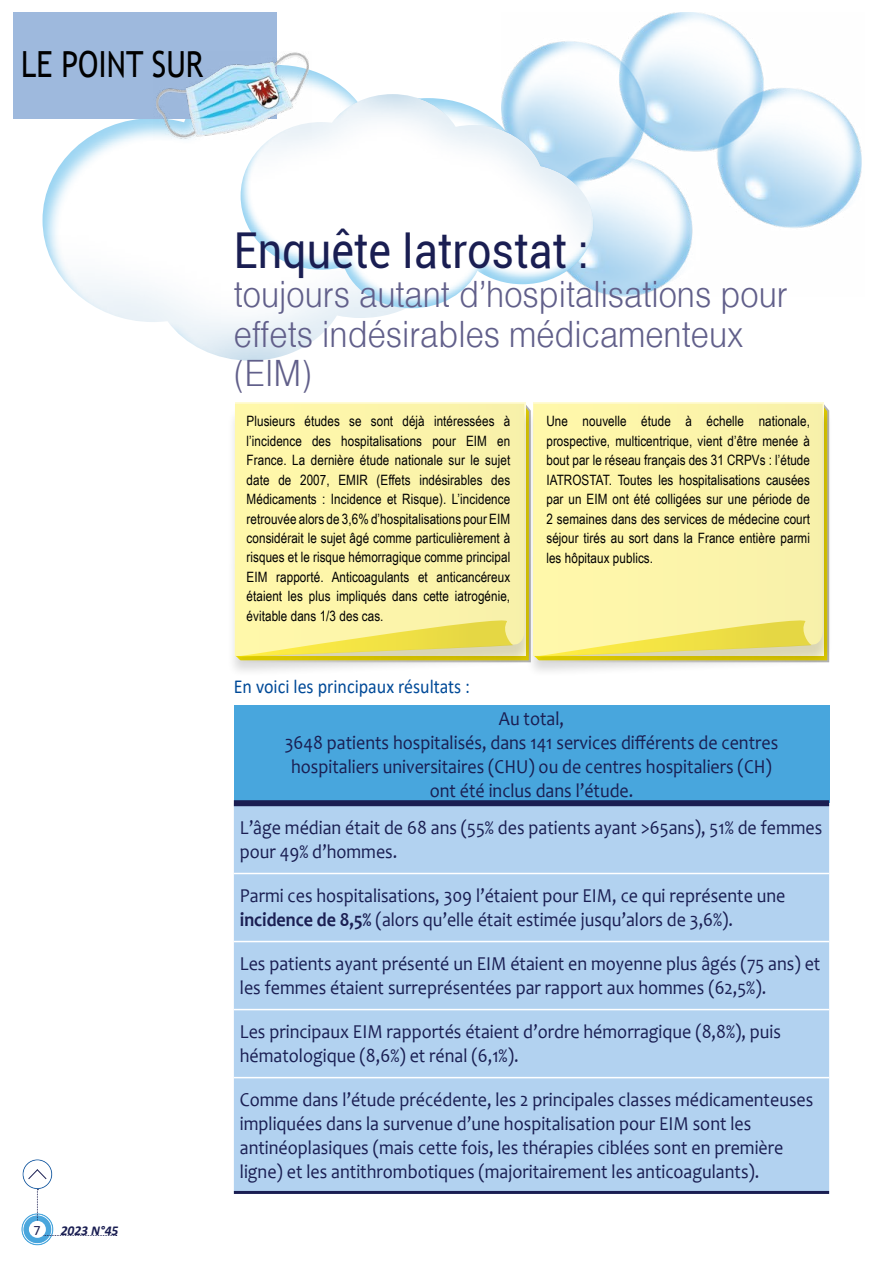
<style>
.page{position:relative;width:893px;height:1263px;background:#fff}
.page>*{position:absolute;margin:0;border:0;box-sizing:border-box;transform-origin:0 0}
.t1{font:49.5px "Roboto";color:#1a1e52;scale:.87 1}
.t2{font:300 36.3px/39.6px "Helvetica";color:#615f8a;scale:.9 1}
.t3{font:36px "Trebuchet MS";color:#000;scale:.83 1}
.t4{font:19.8px/24px "Candara";color:#1a1e52;scale:.91 1}
.t5{font:19.8px "Calibri";color:#004a98;scale:.91 1}
.t6{font:14.25px/19.5px "Arial Narrow";letter-spacing:.005em;color:#000;text-align:justify}
.t7{font:14.25px "Calibri";color:#1a1e52}
.t8{font:italic 700 13.5px "Calibri";color:#1a1e52}
.s1{font-weight:700}
</style>
<div class="page">
<div style="left:29px;top:91px;width:508px;height:271px;background:#0064a7;opacity:.4"></div>
<img style="left:502px;top:13px;width:360px;height:284px">
<div style="left:228px;top:148px;width:378px;height:171px;background:#fff;opacity:.75"></div>
<div style="left:228px;top:93px;width:378px;height:199px;background:#0064a7;opacity:.4"></div>
<div style="left:8px;top:1203px;width:56px;height:42px;background:#fff;opacity:.75"></div>
<div style="left:49px;top:1239px;width:15px;height:6px;background:#fff"></div>
<div style="left:43px;top:1183px;width:21px;height:14px;background:#0092d4;opacity:.4"></div>
<svg style="left:28px;top:1169px;width:19px;height:11px"></svg>
<svg style="left:37px;top:1189px;width:80px;height:47px"></svg>
<div style="left:29px;top:1221px;width:17px;height:17px;background:#fff;border-radius:50%"></div>
<div style="left:13px;top:13px;width:263px;height:106px;background:#9eb9dd"></div>
<img style="left:153px;top:51px;width:159px;height:89px">
<div style="left:234px;top:705px;width:595px;height:98px;background:#48a6dd"></div>
<div style="left:234px;top:806px;width:595px;height:385px;background:#b2d2f0"></div>
<hr style="left:234px;top:1191px;width:595px;height:3px;background:#1a1e52">
<hr style="left:234px;top:873px;width:595px;height:1px;background:#fff">
<hr style="left:234px;top:941px;width:595px;height:1px;background:#fff">
<hr style="left:234px;top:1009px;width:595px;height:1px;background:#fff">
<hr style="left:234px;top:1077px;width:595px;height:1px;background:#fff">
<div style="left:234px;top:800px;width:595px;height:6px;background:#1a1e52"></div>
<div style="left:227px;top:407px;width:308px;height:271px;background:#000;opacity:.75"></div>
<div style="left:235px;top:404px;width:289px;height:252px;background:#fcf4aa"></div>
<svg style="left:235px;top:613px;width:283px;height:44px;background:#f3e986"></svg>
<div style="left:525px;top:407px;width:308px;height:271px;background:#000;opacity:.75"></div>
<div style="left:533px;top:404px;width:290px;height:252px;background:#fcf4aa"></div>
<svg style="left:533px;top:613px;width:284px;height:44px;background:#f3e986"></svg>
<h3 class="t3" style="left:21px;top:42px;width:221px">LE POINT SUR</h3>
<p class="t7" style="left:34px;top:1220px;width:9px">7</p>
<p class="t8" style="left:61px;top:1221px;width:59px">2023 N°45</p>
<h1 class="t1" style="left:234px;top:215px;width:409px">Enquête Iatrostat :</h1>
<h2 class="t2" style="left:234px;top:274px;width:617px">toujours autant d’hospitalisations pour effets indésirables médicamenteux (EIM)</h2>
<p class="t6" style="left:247px;top:411px;width:265px">Plusieurs études se sont déjà intéressées à l’incidence des hospitalisations pour EIM en France. La dernière étude nationale sur le sujet date de 2007, EMIR (Effets indésirables des Médicaments : Incidence et Risque). L’incidence retrouvée alors de 3,6% d’hospitalisations pour EIM considérait le sujet âgé comme particulièrement à risques et le risque hémorragique comme principal EIM rapporté. Anticoagulants et anticancéreux étaient les plus impliqués dans cette iatrogénie, évitable dans 1/3 des cas.</p>
<p class="t6" style="left:546px;top:411px;width:265px">Une nouvelle étude à échelle nationale, prospective, multicentrique, vient d’être menée à bout par le réseau français des 31 CRPVs : l’étude IATROSTAT. Toutes les hospitalisations causées par un EIM ont été colligées sur une période de 2 semaines dans des services de médecine court séjour tirés au sort dans la France entière parmi les hôpitaux publics.</p>
<p class="t5" style="left:234px;top:672px;width:261px">En voici les principaux résultats :</p>
<p class="t4" style="left:285px;top:706px;width:544px;text-align:center">Au total,<br>3648 patients hospitalisés, dans 141 services différents de centres hospitaliers universitaires (CHU) ou de centres hospitaliers (CH) ont été inclus dans l’étude.</p>
<p class="t4" style="left:240px;top:815px;width:642px">L’âge médian était de 68 ans (55% des patients ayant &gt;65ans), 51% de femmes pour 49% d’hommes.</p>
<p class="t4" style="left:240px;top:883px;width:601px">Parmi ces hospitalisations, 309 l’étaient pour EIM, ce qui représente une <span class="s1">incidence de 8,5%</span> (alors qu’elle était estimée jusqu’alors de 3,6%).</p>
<p class="t4" style="left:240px;top:951px;width:639px">Les patients ayant présenté un EIM étaient en moyenne plus âgés (75 ans) et les femmes étaient surreprésentées par rapport aux hommes (62,5%).</p>
<p class="t4" style="left:240px;top:1019px;width:596px">Les principaux EIM rapportés étaient d’ordre hémorragique (8,8%), puis hématologique (8,6%) et rénal (6,1%).</p>
<p class="t4" style="left:240px;top:1087px;width:632px">Comme dans l’étude précédente, les 2 principales classes médicamenteuses impliquées dans la survenue d’une hospitalisation pour EIM sont les antinéoplasiques (mais cette fois, les thérapies ciblées sont en première ligne) et les antithrombotiques (majoritairement les anticoagulants).</p>
</div>
